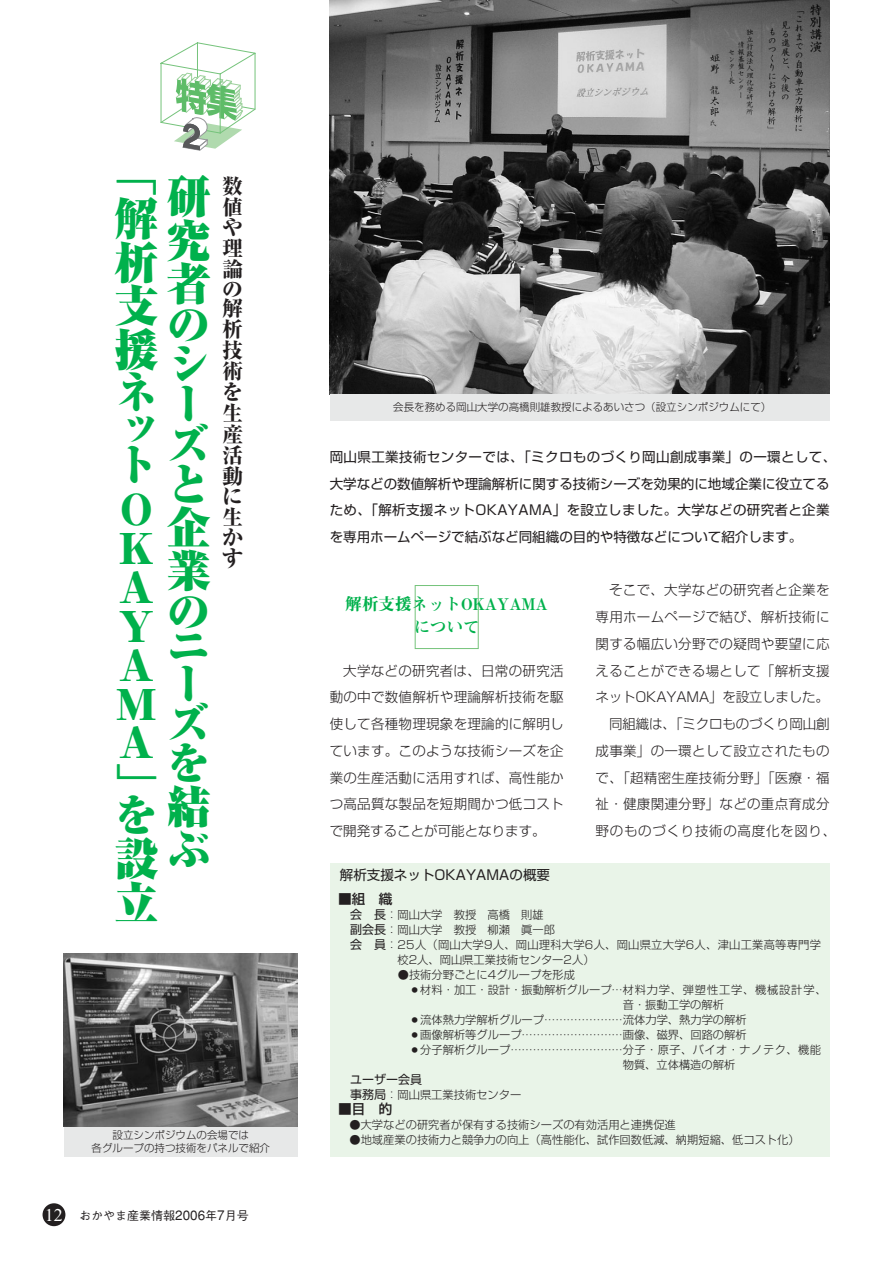
<style>
.page{position:relative;width:893px;height:1263px;background:#fff}
.page>*{position:absolute;margin:0;border:0;box-sizing:border-box;transform-origin:0 0}
.t1{font:900 43.5px/41.4px "Ryumin";color:#00b14c}
.t2{font:900 40.95px/38.8px "Ryumin";color:#00b14c;text-align:justify;scale:1.06 1}
.t3{font:800 21px/20.7px "Ryumin";color:#231f20;text-align:justify}
.t4{font:16.5px/22.5px "Midashi Min MA31";color:#00b14c;text-align:center}
.t5{font:300 13.5px/26.7px "Shin Go";letter-spacing:.02em;color:#231f20;text-align:justify}
.t6{font:13.5px/26.7px "Shin Go";color:#231f20}
.t7{font:500 13.5px "Shin Go";color:#231f20}
.t8{font:500 12px "Gothic BBB";color:#231f20}
.t9{font:12px "Shin Go";color:#231f20}
.t10{font:300 11.25px/15px "Shin Go";color:#231f20}
.t11{font:300 11.25px "Shin Go";letter-spacing:.025em;color:#231f20}
.t12{font:300 10.5px/13.5px "Shin Go";color:#231f20;text-align:center}
.s1{font-family:"Times New Roman";font-weight:400;font-size:18px;color:#fff}
.s2{font-size:13.5px}
.s3{font-weight:400;font-size:12px}
</style>
<div class="page">
<svg style="left:160px;top:42px;width:96px;height:109px"></svg>
<div style="left:43px;top:1203px;width:22px;height:23px;background:#231f20;border-radius:50%"></div>
<div style="left:415px;top:585px;width:63px;height:64px;border:1px solid #75c37b"></div>
<img style="left:64px;top:954px;width:234px;height:173px">
<img style="left:330px;top:0;width:499px;height:394px">
<div style="left:330px;top:394px;width:499px;height:27px;background:#e7e8e8"></div>
<div style="left:64px;top:1127px;width:234px;height:30px;background:#e7e8e8"></div>
<div style="left:330px;top:863px;width:499px;height:294px;background:#e9f4e8"></div>
<h1 class="t1" style="left:115px;top:160px;width:45px;line-height:43.3px;text-align:justify">「解析支援ネ</h1>
<h1 class="t1" style="left:115px;top:416px;width:45px;line-height:36px">ット</h1>
<h2 class="t2" style="left:116px;top:496px;width:40px">O K A Y A M A</h2>
<h1 class="t1" style="left:115px;top:773px;width:45px;line-height:32.8px">」を</h1>
<h1 class="t1" style="left:115px;top:843px;width:45px;line-height:43.5px">設立</h1>
<h1 class="t1" style="left:167px;top:183px;width:45px;text-align:justify">研究者のシーズと企業の</h1>
<h1 class="t1" style="left:167px;top:635px;width:45px;line-height:36.2px">ニー</h1>
<h1 class="t1" style="left:167px;top:709px;width:45px;line-height:42.5px;text-align:justify">ズを結ぶ</h1>
<h3 class="t3" style="left:222px;top:178px;width:22px">数値や理論の解析技術を生産活動に生かす</h3>
<p class="t12" style="left:91px;top:1129px;width:180px">設立シンポジウムの会場では<br>各グループの持つ技術をパネルで紹介</p>
<p class="t8" style="left:45px;top:1211px;width:205px"><span class="s1">12</span> おかやま産業情報<span class="s2">2006</span>年<span class="s2">7</span>月号</p>
<p class="t12" style="left:393px;top:402px;width:380px">会長を務める岡山大学の高橋則雄教授によるあいさつ（設立シンポジウムにて）</p>
<p class="t6" style="left:330px;top:445px;width:508px">岡山県工業技術センターでは、「ミクロものづくり岡山創成事業」の一環として、大学などの数値解析や理論解析に関する技術シーズを効果的に地域企業に役立てるため、「解析支援ネットOKAYAMA」を設立しました。大学などの研究者と企業を専用ホームページで結ぶなど同組織の目的や特徴などについて紹介します。</p>
<h3 class="t4" style="left:345px;top:595px;width:204px">解析支援ネットOKAYAMAについて</h3>
<p class="t5" style="left:330px;top:659px;width:235px;text-indent:14px">大学などの研究者は、日常の研究活動の中で数値解析や理論解析技術を駆使して各種物理現象を理論的に解明しています。このような技術シーズを企業の生産活動に活用すれば、高性能かつ高品質な製品を短期間かつ低コストで開発することが可能となります。</p>
<p class="t6" style="left:340px;top:863px;width:211px">解析支援ネットOKAYAMAの概要</p>
<p class="t5" style="left:595px;top:579px;width:242px;text-align:center">そこで、大学などの研究者と企業を<br>専用ホームページで結び、解析技術に関する幅広い分野での疑問や要望に応えることができる場として「解析支援ネットOKAYAMA」を設立しました。同組織は、「ミクロものづくり岡山創<br>成事業」の一環として設立されたもので、「超精密生産技術分野」「医療・福祉・健康関連分野」などの重点育成分野のものづくり技術の高度化を図り、</p>
<p class="t7" style="left:338px;top:894px;width:55px">■組　織</p>
<p class="t10" style="left:350px;top:909px;width:195px"><span class="s3">会　長</span>：岡山大学　教授　高橋　則雄</p>
<p class="t10" style="left:350px;top:924px;width:206px"><span class="s3">副会長</span>：岡山大学　教授　柳瀬　眞一郎</p>
<p class="t11" style="left:350px;top:941px;width:472px"><span class="s3">会　員</span>：25人（岡山大学9人、岡山理科大学6人、岡山県立大学6人、津山工業高等専門学</p>
<p class="t10" style="left:397px;top:954px;width:199px">校2人、岡山県工業技術センター2人）</p>
<p class="t10" style="left:398px;top:969px;width:179px">●技術分野ごとに4グループを形成</p>
<p class="t10" style="left:622px;top:984px;width:205px;text-indent:-214px">○材料・加工・設計・振動解析グループ…材料力学、弾塑性工学、機械設計学、音・振動工学の解析</p>
<p class="t10" style="left:409px;top:1014px;width:339px">○流体熱力学解析グループ…………………流体力学、熱力学の解析</p>
<p class="t10" style="left:409px;top:1029px;width:339px">○画像解析等グループ………………………画像、磁界、回路の解析</p>
<p class="t10" style="left:622px;top:1044px;width:200px;text-indent:-214px">○分子解析グループ…………………………分子・原子、バイオ・ナノテク、機能物質、立体構造の解析</p>
<p class="t9" style="left:350px;top:1075px;width:74px">ユーザー会員</p>
<p class="t10" style="left:350px;top:1089px;width:173px"><span class="s3">事務局</span>：岡山県工業技術センター</p>
<p class="t7" style="left:338px;top:1104px;width:56px">■目　的</p>
<p class="t10" style="left:349px;top:1119px;width:328px">●大学などの研究者が保有する技術シーズの有効活用と連携促進</p>
<p class="t10" style="left:349px;top:1134px;width:452px">●地域産業の技術力と競争力の向上（高性能化、試作回数低減、納期短縮、低コスト化）</p>
</div>
